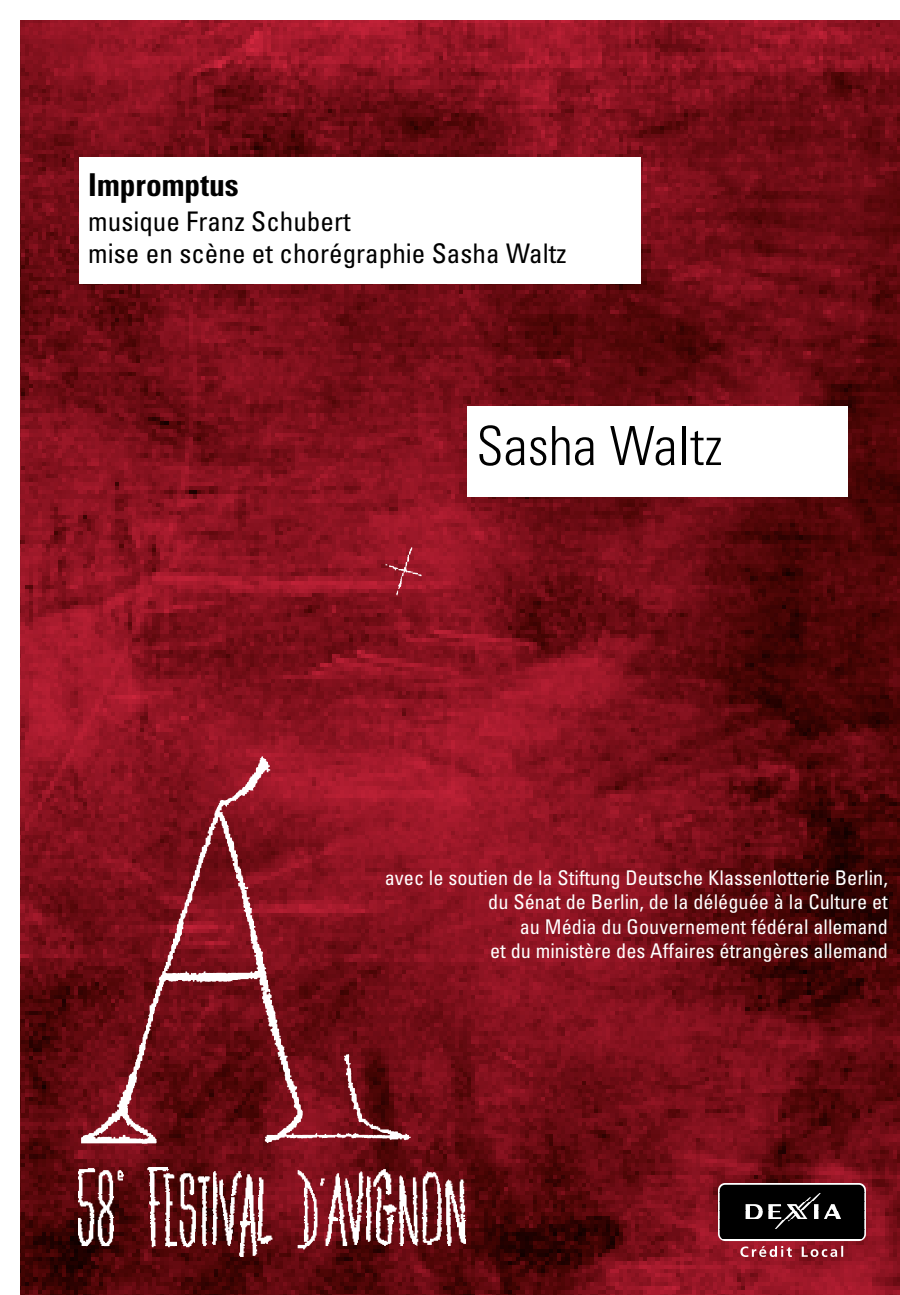
<style>
.page{position:relative;width:900px;height:1295px;background:#fff}
.page>*{position:absolute;margin:0;border:0;box-sizing:border-box;transform-origin:0 0}
.t1{font:300 condensed 54px "Univers";color:#000}
.t2{font:700 condensed 31.5px "Univers";color:#000}
.t3{font:condensed 27px/32.4px "Univers";color:#000}
.t4{font:condensed 20.25px/24.3px "Univers";color:#fff;text-align:right}
</style>
<div class="page">
<img style="left:20px;top:20px;width:879px;height:1275px">
<div style="left:467px;top:406px;width:380px;height:90px;background:#fff"></div>
<img style="left:78px;top:1167px;width:387px;height:78px">
<img style="left:78px;top:1245px;width:387px;height:11px">
<img style="left:262px;top:547px;width:159px;height:225px">
<div style="left:79px;top:158px;width:561px;height:126px;background:#fff"></div>
<img style="left:717px;top:1183px;width:147px;height:73px">
<h2 class="t2" style="left:88px;top:173px;width:152px">Impromptus</h2>
<h3 class="t3" style="left:88px;top:208px;width:480px">musique Franz Schubert<br>mise en scène et chorégraphie Sasha Waltz</h3>
<h1 class="t1" style="left:476px;top:426px;width:247px">Sasha Waltz</h1>
<p class="t4" style="left:384px;top:867px;width:504px">avec le soutien de la Stiftung Deutsche Klassenlotterie Berlin, du Sénat de Berlin, de la déléguée à la Culture et<br>au Média du Gouvernement fédéral allemand<br>et du ministère des Affaires étrangères allemand</p>
</div>
